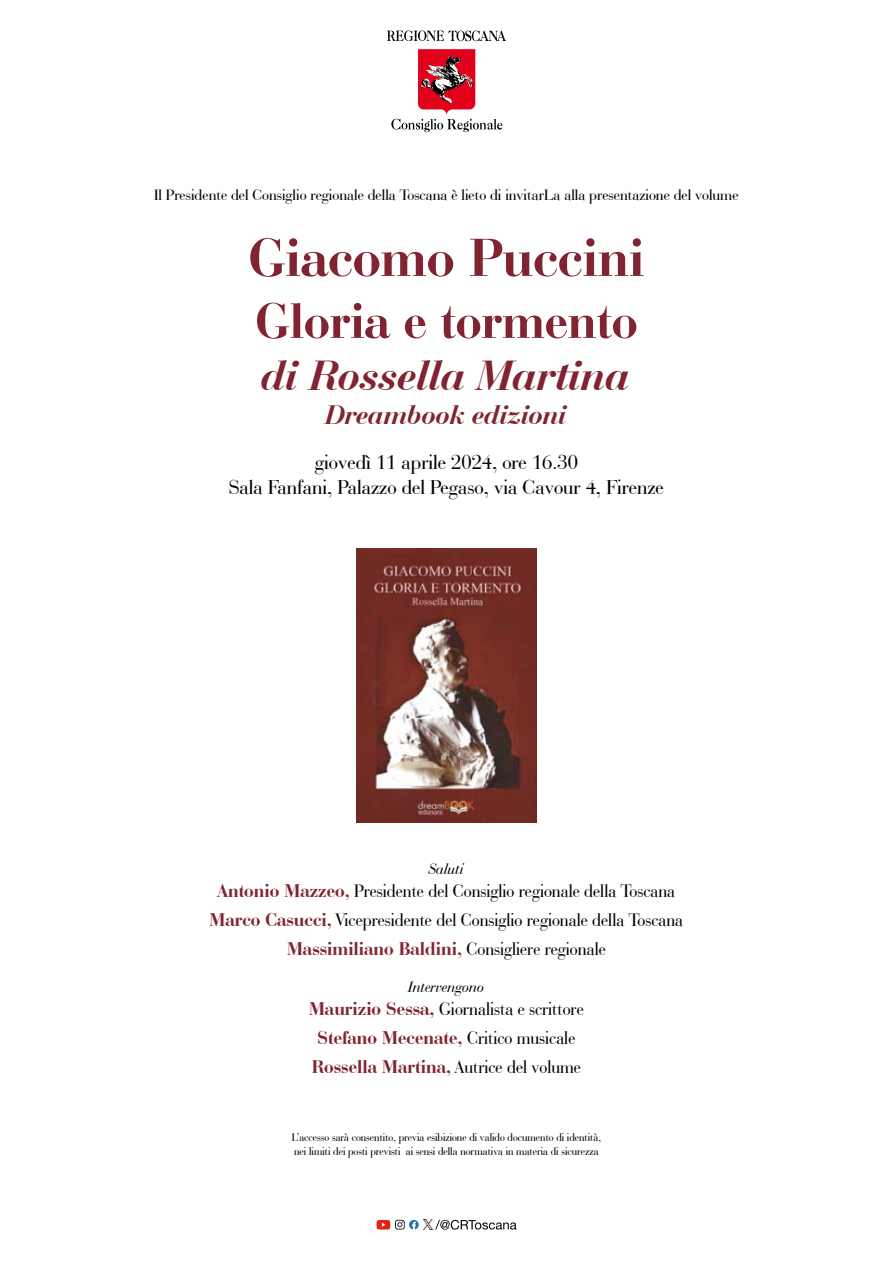
<style>
.page{position:relative;width:893px;height:1263px;background:#fff}
.page>*{position:absolute;margin:0;border:0;box-sizing:border-box;transform-origin:0 0}
.t1{font:700 55.65px "Bauer Bodoni BT";color:#7f2430}
.t2{font:700 51.6px "Bauer Bodoni BT";color:#7f2430}
.t3{font:italic 700 43.65px "Bauer Bodoni BT";color:#7f2430}
.t4{font:italic 700 27.75px "Bauer Bodoni BT";color:#7f2430}
.t5{font:21.15px/25.5px "Bauer Bodoni BT";color:#000;text-align:center}
.t6{font:19.05px/29px "Bauer Bodoni BT";color:#000;text-align:center;scale:.95 1}
.t7{font:15.9px "Bauer Bodoni BT";color:#000}
.t8{font:italic 15.9px "Bauer Bodoni BT";color:#000}
.t9{font:11.7px/14px "Bauer Bodoni BT";color:#000;scale:.95 1}
.s1{font-weight:700;color:#7f2430}
</style>
<div class="page">
<svg style="left:376px;top:1220px;width:140px;height:9px"></svg>
<svg style="left:387px;top:30px;width:119px;height:102px"></svg>
<img style="left:357px;top:548px;width:179px;height:274px">
<p class="t7" style="left:154px;top:185px;width:586px">Il Presidente del Consiglio regionale della Toscana è lieto di invitarLa alla presentazione del volume</p>
<h1 class="t1" style="left:248px;top:222px;width:397px">Giacomo Puccini</h1>
<h2 class="t2" style="left:255px;top:288px;width:384px">Gloria e tormento</h2>
<h3 class="t3" style="left:262px;top:348px;width:370px">di Rossella Martina</h3>
<h3 class="t4" style="left:326px;top:397px;width:243px">Dreambook edizioni</h3>
<p class="t5" style="left:229px;top:449px;width:437px">giovedì 11 aprile 2024, ore 16.30<br>Sala Fanfani, Palazzo del Pegaso, via Cavour 4, Firenze</p>
<p class="t8" style="left:429px;top:859px;width:37px">Saluti</p>
<p class="t6" style="left:210px;top:876px;width:500px"><span class="s1">Antonio Mazzeo,</span> Presidente del Consiglio regionale della Toscana<br><span class="s1">Marco Casucci,</span> Vicepresidente del Consiglio regionale della Toscana<br><span class="s1">Massimiliano Baldini,</span> Consigliere regionale</p>
<p class="t8" style="left:409px;top:977px;width:77px">Intervengono</p>
<p class="t6" style="left:309px;top:994px;width:291px;text-align:left"><span class="s1">Maurizio Sessa,</span> Giornalista e scrittore<br><span class="s1">Stefano Mecenate,</span> Critico musicale<br><span class="s1">Rossella Martina,</span> Autrice del volume</p>
<p class="t9" style="left:292px;top:1130px;width:327px">L’accesso sarà consentito, previa esibizione di valido documento di identità, nei limiti dei posti previsti ai sensi della normativa in materia di sicurezza</p>
</div>
